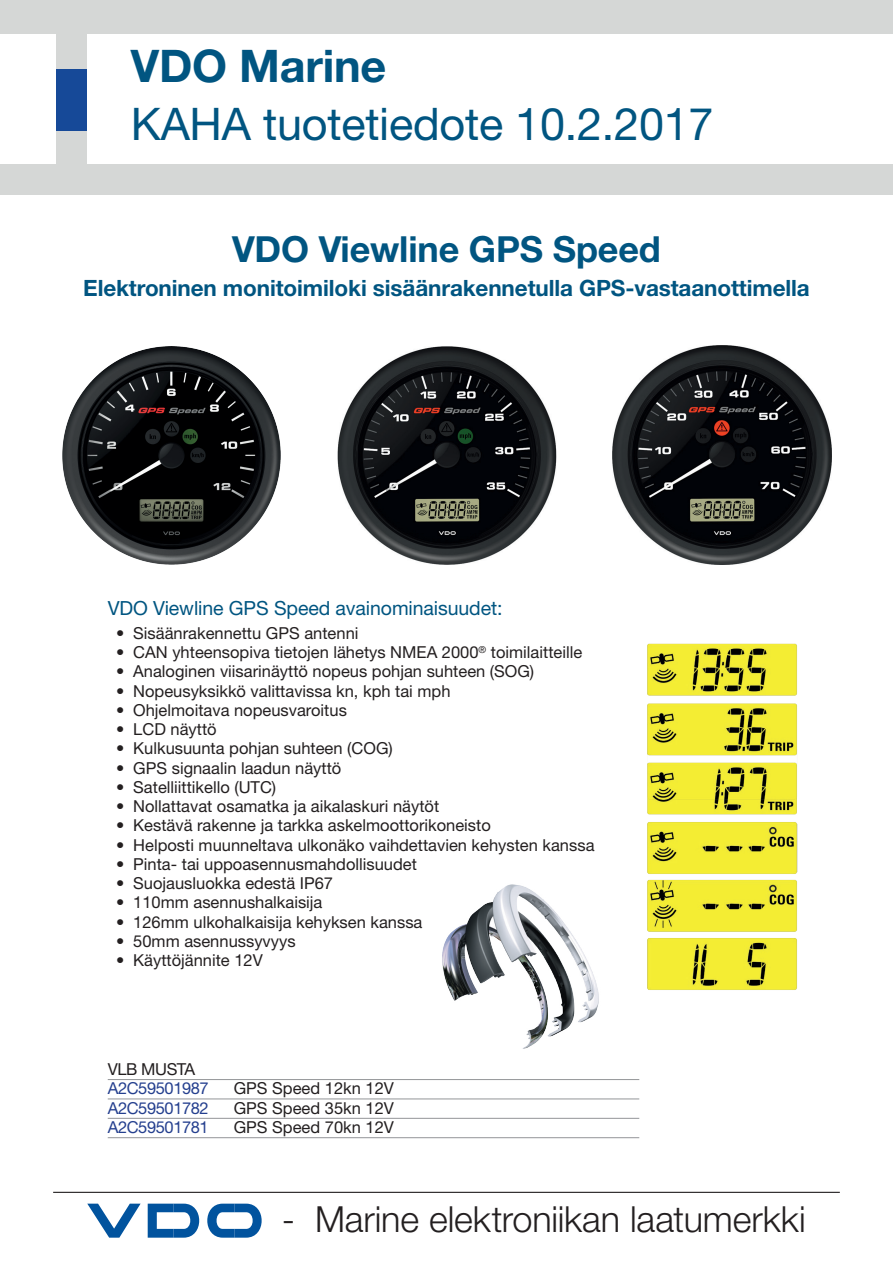
<style>
.page{position:relative;width:893px;height:1263px;background:#fff}
.page>*{position:absolute;margin:0;border:0;box-sizing:border-box;transform-origin:0 0}
.t1{font:45px "Helvetica Neue";letter-spacing:-.005em;color:#015581}
.t2{font:700 45px "Helvetica Neue";letter-spacing:-.005em;color:#015581}
.t3{font:300 36px "Helvetica Neue";letter-spacing:-.005em;color:#231f20}
.t4{font:700 36px "Helvetica Neue";letter-spacing:-.005em;color:#015581}
.t5{font:700 22.5px "Helvetica Neue";letter-spacing:-.005em;color:#015581}
.t6{font:19.5px "Helvetica Neue";letter-spacing:-.005em;color:#015581}
.t7{font:16.5px "Helvetica Neue";color:#231f20}
.t8{font:16.5px "Helvetica Neue";letter-spacing:-.025em;color:#25408f}
.t9{font:16.5px "Helvetica Neue";letter-spacing:-.025em;color:#231f20}
</style>
<div class="page">
<div style="left:0;top:0;width:893px;height:33px;background:#d5d7d6"></div>
<div style="left:56px;top:33px;width:31px;height:131px;background:#d5d7d6"></div>
<div style="left:56px;top:69px;width:31px;height:61px;background:#164998"></div>
<div style="left:0;top:164px;width:893px;height:31px;background:#d5d7d6"></div>
<hr style="left:53px;top:1192px;width:787px;height:1px;background:#231f20">
<svg style="left:87px;top:1203px;width:54px;height:35px"></svg>
<svg style="left:148px;top:1203px;width:114px;height:35px"></svg>
<hr style="left:108px;top:1079px;width:531px;height:1px;background:#939598">
<hr style="left:108px;top:1098px;width:531px;height:1px;background:#939598">
<hr style="left:108px;top:1118px;width:531px;height:1px;background:#939598">
<hr style="left:108px;top:1137px;width:531px;height:1px;background:#939598">
<img style="left:442px;top:884px;width:157px;height:165px">
<img style="left:647px;top:643px;width:151px;height:347px">
<img style="left:613px;top:346px;width:219px;height:218px">
<img style="left:337px;top:346px;width:219px;height:218px">
<img style="left:63px;top:347px;width:217px;height:217px">
<h1 class="t2" style="left:131px;top:38px;width:257px">VDO Marine</h1>
<h1 class="t1" style="left:131px;top:97px;width:584px">KAHA tuotetiedote 10.2.2017</h1>
<h2 class="t4" style="left:232px;top:227px;width:430px">VDO Viewline GPS Speed</h2>
<h3 class="t5" style="left:83px;top:274px;width:728px">Elektroninen monitoimiloki sisäänrakennetulla GPS-vastaanottimella</h3>
<p class="t6" style="left:108px;top:597px;width:396px">VDO Viewline GPS Speed avainominaisuudet:</p>
<p class="t7" style="left:116px;top:623px;width:244px">• Sisäänrakennettu GPS antenni</p>
<p class="t7" style="left:116px;top:642px;width:467px">• CAN yhteensopiva tietojen lähetys NMEA 2000<sup>®</sup> toimilaitteille</p>
<p class="t7" style="left:116px;top:662px;width:419px">• Analoginen viisarinäyttö nopeus pohjan suhteen (SOG)</p>
<p class="t7" style="left:116px;top:681px;width:336px">• Nopeusyksikkö valittavissa kn, kph tai mph</p>
<p class="t7" style="left:116px;top:700px;width:232px">• Ohjelmoitava nopeusvaroitus</p>
<p class="t7" style="left:116px;top:719px;width:102px">• LCD näyttö</p>
<p class="t7" style="left:116px;top:739px;width:278px">• Kulkusuunta pohjan suhteen (COG)</p>
<p class="t7" style="left:116px;top:758px;width:227px">• GPS signaalin laadun näyttö</p>
<p class="t7" style="left:116px;top:777px;width:161px">• Satelliittikello (UTC)</p>
<p class="t7" style="left:116px;top:796px;width:324px">• Nollattavat osamatka ja aikalaskuri näytöt</p>
<p class="t7" style="left:116px;top:816px;width:376px">• Kestävä rakenne ja tarkka askelmoottorikoneisto</p>
<p class="t7" style="left:116px;top:835px;width:480px">• Helposti muunneltava ulkonäko vaihdettavien kehysten kanssa</p>
<p class="t7" style="left:116px;top:854px;width:302px">• Pinta- tai uppoasennusmahdollisuudet</p>
<p class="t7" style="left:116px;top:873px;width:218px">• Suojausluokka edestä IP67</p>
<p class="t7" style="left:116px;top:893px;width:208px">• 110mm asennushalkaisija</p>
<p class="t7" style="left:116px;top:912px;width:308px">• 126mm ulkohalkaisija kehyksen kanssa</p>
<p class="t7" style="left:116px;top:931px;width:181px">• 50mm asennussyvyys</p>
<p class="t7" style="left:116px;top:950px;width:148px">• Käyttöjännite 12V</p>
<p class="t9" style="left:108px;top:1059px;width:89px">VLB MUSTA</p>
<p class="t8" style="left:108px;top:1079px;width:103px">A2C59501987</p>
<p class="t7" style="left:234px;top:1079px;width:162px">GPS Speed 12kn 12V</p>
<p class="t8" style="left:108px;top:1098px;width:103px">A2C59501782</p>
<p class="t7" style="left:234px;top:1098px;width:162px">GPS Speed 35kn 12V</p>
<p class="t8" style="left:108px;top:1117px;width:103px">A2C59501781</p>
<p class="t7" style="left:234px;top:1117px;width:162px">GPS Speed 70kn 12V</p>
<h2 class="t3" style="left:282px;top:1197px;width:525px">- Marine elektroniikan laatumerkki</h2>
</div>
